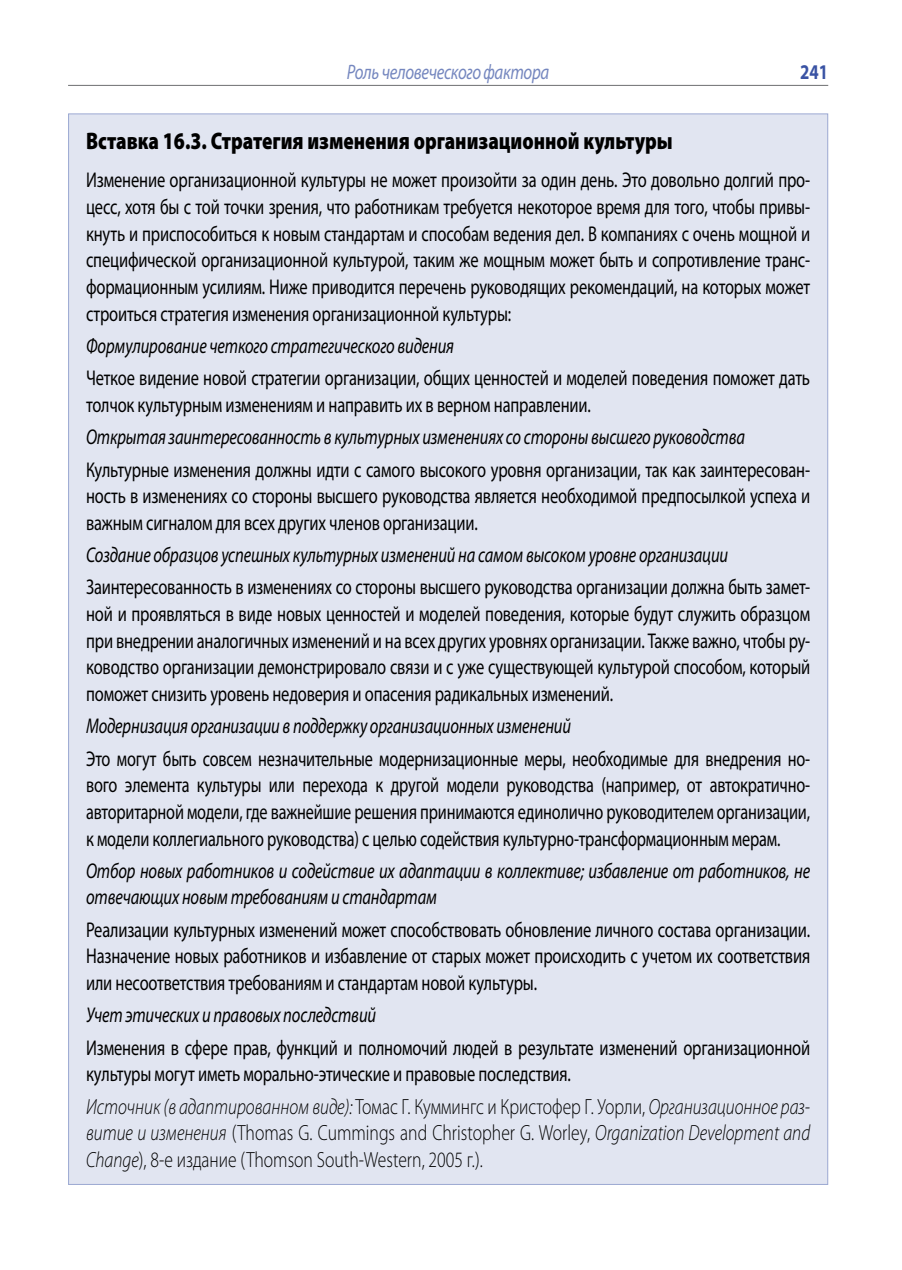
<style>
.page{position:relative;width:902px;height:1270px;background:#fff}
.page>*{position:absolute;margin:0;border:0;box-sizing:border-box;transform-origin:0 0}
.t1{font:900 24px "Myriad Pro";color:#000;scale:.8 1}
.t2{font:300 22px/26.6px "Myriad Pro";color:#000;text-align:justify;scale:.8 1}
.t3{font:21.4px/26.6px "Myriad Pro";letter-spacing:-.01em;color:#000;text-align:justify;scale:.77 1}
.t4{font:italic 21.4px/26.6px "Myriad Pro";letter-spacing:-.01em;color:#000;scale:.77 1}
.t5{font:21.4px/26.6px "Myriad Pro";letter-spacing:-.01em;color:#000;text-align:justify;scale:.76 1}
.t6{font:italic 21px "Myriad Pro";letter-spacing:-.02em;color:#7587bf;scale:.8 1}
.t7{font:700 21px "Myriad Pro";color:#3a53a4;scale:.8 1}
.s1{font-style:italic}
</style>
<div class="page">
<hr style="left:68px;top:85px;width:760px;height:1px;background:#6d6f71">
<div style="left:69px;top:114px;width:758px;height:1070px;background:#e1e5f1"></div>
<p class="t6" style="left:347px;top:61px;width:254px">Роль человеческого фактора</p>
<p class="t7" style="left:800px;top:60px;width:36px">241</p>
<p class="t1" style="left:86px;top:125px;width:734px">Вставка 16.3. Стратегия изменения организационной культуры</p>
<p class="t3" style="left:86px;top:167px;width:941px">Изменение организационной культуры не может произойти за один день. Это довольно долгий про&shy;цесс, хотя бы с той точки зрения, что работникам требуется некоторое время для того, чтобы привы&shy;кнуть и приспособиться к новым стандартам и способам ведения дел. В компаниях с очень мощной и специфической организационной культурой, таким же мощным может быть и сопротивление транс&shy;формационным усилиям. Ниже приводится перечень руководящих рекомендаций, на которых может строиться стратегия изменения организационной культуры:</p>
<p class="t4" style="left:86px;top:333px;width:479px">Формулирование четкого стратегического видения</p>
<p class="t3" style="left:86px;top:364px;width:941px">Четкое видение новой стратегии организации, общих ценностей и моделей поведения поможет дать толчок культурным изменениям и направить их в верном направлении.</p>
<p class="t4" style="left:86px;top:424px;width:857px">Открытая заинтересованность в культурных изменениях со стороны высшего руководства</p>
<p class="t3" style="left:86px;top:456px;width:941px">Культурные изменения должны идти с самого высокого уровня организации, так как заинтересован&shy;ность в изменениях со стороны высшего руководства является необходимой предпосылкой успеха и важным сигналом для всех других членов организации.</p>
<p class="t4" style="left:86px;top:542px;width:835px">Создание образцов успешных культурных изменений на самом высоком уровне организации</p>
<p class="t3" style="left:86px;top:574px;width:941px">Заинтересованность в изменениях со стороны высшего руководства организации должна быть замет&shy;ной и проявляться в виде новых ценностей и моделей поведения, которые будут служить образцом при внедрении аналогичных изменений и на всех других уровнях организации. Также важно, чтобы ру&shy;ководство организации демонстрировало связи и с уже существующей культурой способом, который поможет снизить уровень недоверия и опасения радикальных изменений.</p>
<p class="t4" style="left:86px;top:713px;width:631px">Модернизация организации в поддержку организационных изменений</p>
<p class="t5" style="left:86px;top:745px;width:954px">Это могут быть совсем незначительные модернизационные меры, необходимые для внедрения но&shy;вого элемента культуры или перехода к другой модели руководства (например, от автократично&shy;авторитарной модели, где важнейшие решения принимаются единолично руководителем организации, к модели коллегиального руководства) с целью содействия культурно-трансформационным мерам.</p>
<p class="t4" style="left:86px;top:858px;width:941px">Отбор новых работников и содействие их адаптации в коллективе; избавление от работников, не отвечающих новым требованиям и стандартам</p>
<p class="t3" style="left:86px;top:916px;width:941px">Реализации культурных изменений может способствовать обновление личного состава организации.<br>Назначение новых работников и избавление от старых может происходить с учетом их соответствия или несоответствия требованиям и стандартам новой культуры.</p>
<p class="t4" style="left:86px;top:1002px;width:378px">Учет этических и правовых последствий</p>
<p class="t3" style="left:86px;top:1034px;width:941px">Изменения в сфере прав, функций и полномочий людей в результате изменений организационной культуры могут иметь морально-этические и правовые последствия.</p>
<p class="t2" style="left:86px;top:1093px;width:906px"><span class="s1">Источник (в адаптированном виде):</span> Томас Г. Куммингс и Кристофер Г. Уорли, <span class="s1">Организационное раз&shy;витие и изменения</span> (Thomas G. Cummings and Christopher G. Worley, <span class="s1">Organization Development and Change</span>), 8-е издание (Thomson South-Western, 2005 г.).</p>
</div>
